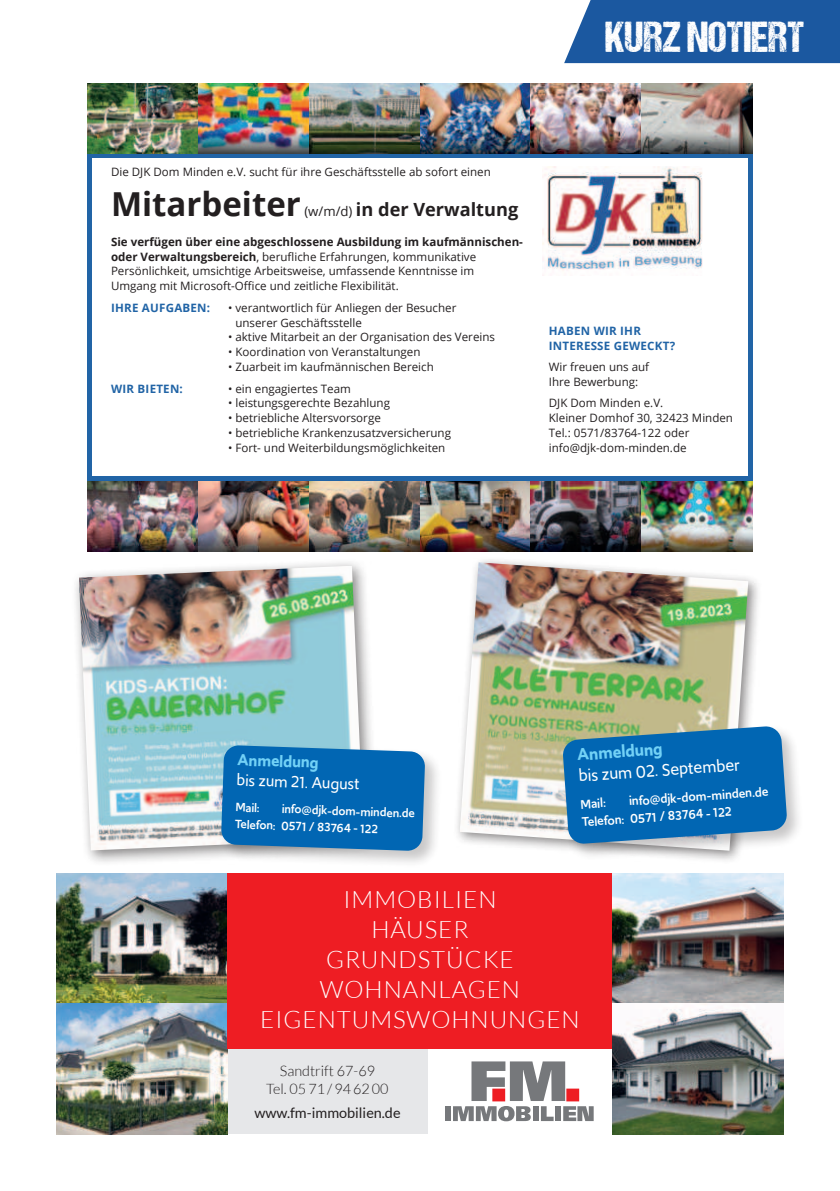
<style>
.page{position:relative;width:840px;height:1191px;background:#fff}
.page>*{position:absolute;margin:0;border:0;box-sizing:border-box;transform-origin:0 0}
.t1{font:43.6px "DCC Ash";color:#fff}
.t2{font:700 33px "Open Sans";color:#231f20}
.t3{font:300 24px/30px "Lato";letter-spacing:.04em;color:#fff;text-align:center}
.t4{font:700 18.2px "Open Sans";color:#231f20}
.t5{font:17.6px "Upgrade";color:#fff}
.t6{font:600 17.6px "Upgrade";color:#72d1f6}
.t7{font:16.8px "Upgrade";color:#fff}
.t8{font:600 16.8px "Upgrade";color:#72d1f6}
.t9{font:300 14.4px/18px "Lato";color:#231f20;text-align:center}
.t10{font:14.4px "Lato";color:#231f20}
.t11{font:500 13.2px/17.6px "Upgrade";color:#fff}
.t12{font:500 12.6px/16.8px "Upgrade";color:#fff}
.t13{font:11.6px/14.8px "Open Sans";color:#231f20}
.t14{font:700 11.6px/14.8px "Open Sans";letter-spacing:.02em;color:#2164a6}
.s1{font-weight:400;font-size:13.2px}
.s2{font-weight:700}
</style>
<div class="page">
<hr style="left:88px;top:83px;width:4px;height:468px;background:#2164a6">
<div style="left:747px;top:83px;width:5px;height:468px;background:#2164a6"></div>
<img style="left:542px;top:166px;width:161px;height:105px">
<svg style="left:88px;top:153px;width:664px;height:5px;background:#235b8e"></svg>
<div style="left:88px;top:476px;width:664px;height:75px;background:#2164a6"></div>
<img style="left:88px;top:83px;width:110px;height:70px">
<img style="left:88px;top:481px;width:110px;height:70px">
<img style="left:198px;top:83px;width:111px;height:70px">
<img style="left:198px;top:481px;width:111px;height:70px">
<img style="left:309px;top:83px;width:111px;height:70px">
<img style="left:309px;top:481px;width:111px;height:70px">
<img style="left:420px;top:83px;width:110px;height:70px">
<img style="left:420px;top:481px;width:110px;height:70px">
<img style="left:530px;top:83px;width:111px;height:70px">
<img style="left:530px;top:481px;width:111px;height:70px">
<img style="left:641px;top:83px;width:111px;height:70px">
<img style="left:641px;top:481px;width:111px;height:70px">
<div style="left:452px;top:555px;width:309px;height:309px;background:#231f20;opacity:.55"></div>
<img style="left:459px;top:562px;width:288px;height:288px">
<div style="left:71px;top:558px;width:308px;height:308px;background:#231f20;opacity:.55"></div>
<img style="left:79px;top:566px;width:284px;height:284px">
<div style="left:227px;top:1048px;width:200px;height:85px;background:#e6e7e9"></div>
<img style="left:57px;top:873px;width:170px;height:261px">
<div style="left:227px;top:873px;width:385px;height:176px;background:#ee1d23"></div>
<div style="left:444px;top:1106px;width:6px;height:15px;background:#76787b"></div>
<svg style="left:453px;top:1061px;width:140px;height:60px"></svg>
<img style="left:612px;top:873px;width:170px;height:261px">
<div style="left:564px;top:0;width:275px;height:63px;background:#1b58a0"></div>
<div style="left:559px;top:723px;width:244px;height:138px;background:#231f20;opacity:.25"></div>
<svg style="left:562px;top:726px;width:224px;height:118px;background:#1d73b2"></svg>
<div style="left:219px;top:743px;width:223px;height:125px;background:#231f20;opacity:.25"></div>
<svg style="left:221px;top:745px;width:204px;height:106px;background:#116eb5"></svg>
<h1 class="t1" style="left:604px;top:14px;width:201px">KURZ NOTIERT</h1>
<p class="t13" style="left:111px;top:166px;width:381px">Die DJK Dom Minden e.V. sucht für ihre Geschäftsstelle ab sofort einen</p>
<h2 class="t2" style="left:111px;top:191px;width:191px">Mitarbeiter</h2>
<h3 class="t4" style="left:304px;top:202px;width:215px"><span class="s1">(w/m/d)</span> in der Verwaltung</h3>
<p class="t13" style="left:111px;top:234px;width:413px"><span class="s2">Sie verfügen über eine abgeschlossene Ausbildung im kaufmännischen&shy;oder Verwaltungsbereich</span>, beru昀氀iche Erfahrungen, kommunikative Persönlichkeit, umsichtige Arbeitsweise, umfassende Kenntnisse im<br>Umgang mit Microsoft-O昀케ce und zeitliche Flexibilität.</p>
<p class="t14" style="left:111px;top:301px;width:101px">IHRE AUFGABEN:</p>
<p class="t13" style="left:235px;top:300px;width:222px;text-indent:-7px">• verantwortlich für Anliegen der Besucher unserer Geschäftsstelle</p>
<p class="t13" style="left:228px;top:329px;width:268px">• aktive Mitarbeit an der Organisation des Vereins</p>
<p class="t13" style="left:228px;top:344px;width:194px">• Koordination von Veranstaltungen</p>
<p class="t13" style="left:228px;top:361px;width:207px">• Zuarbeit im kaufmännischen Bereich</p>
<p class="t14" style="left:111px;top:382px;width:73px">WIR BIETEN:</p>
<p class="t13" style="left:228px;top:382px;width:124px">• ein engagiertes Team</p>
<p class="t13" style="left:228px;top:395px;width:163px">• leistungsgerechte Bezahlung</p>
<p class="t13" style="left:228px;top:410px;width:154px">• betriebliche Altersvorsorge</p>
<p class="t13" style="left:228px;top:425px;width:224px">• betriebliche Krankenzusatzversicherung</p>
<p class="t13" style="left:228px;top:440px;width:219px">• Fort- und Weiterbildungsmöglichkeiten</p>
<p class="t14" style="left:548px;top:324px;width:128px">HABEN WIR IHR<br>INTERESSE GEWECKT?</p>
<p class="t13" style="left:548px;top:361px;width:102px">Wir freuen uns auf<br>Ihre Bewerbung:</p>
<p class="t13" style="left:548px;top:397px;width:186px">DJK Dom Minden e.V.<br>Kleiner Domhof 30, 32423 Minden<br>Tel.: 0571/83764-122 oder info@djk-dom-minden.de</p>
<h3 class="t8" style="left:237px;top:752px;width:83px;rotate:2deg">Anmeldung</h3>
<h3 class="t7" style="left:237px;top:772px;width:124px;rotate:2deg">bis zum 21. August</h3>
<p class="t12" style="left:236px;top:800px;width:26px;rotate:2deg">Mail:</p>
<p class="t12" style="left:236px;top:800px;width:181px;text-indent:46px;rotate:2deg">info@djk-dom-minden.de<br>Telefon: 0571 / 83764 - 122</p>
<h3 class="t6" style="left:576px;top:747px;width:87px;rotate:-4deg">Anmeldung</h3>
<h3 class="t5" style="left:577px;top:768px;width:163px;rotate:-4deg">bis zum 02. September</h3>
<p class="t11" style="left:579px;top:797px;width:27px;rotate:-4deg">Mail:</p>
<p class="t11" style="left:579px;top:797px;width:189px;text-indent:49px;rotate:-4deg">info@djk-dom-minden.de<br>Telefon: 0571 / 83764 - 122</p>
<h3 class="t3" style="left:260px;top:885px;width:321px">IMMOBILIEN<br>HÄUSER<br>GRUNDSTÜCKE<br>WOHNANLAGEN<br>EIGENTUMSWOHNUNGEN</h3>
<p class="t9" style="left:266px;top:1062px;width:124px">Sandtrift 67-69<br>Tel. 05 71 / 94 62 00</p>
<p class="t10" style="left:254px;top:1104px;width:148px">www.fm-immobilien.de</p>
</div>
